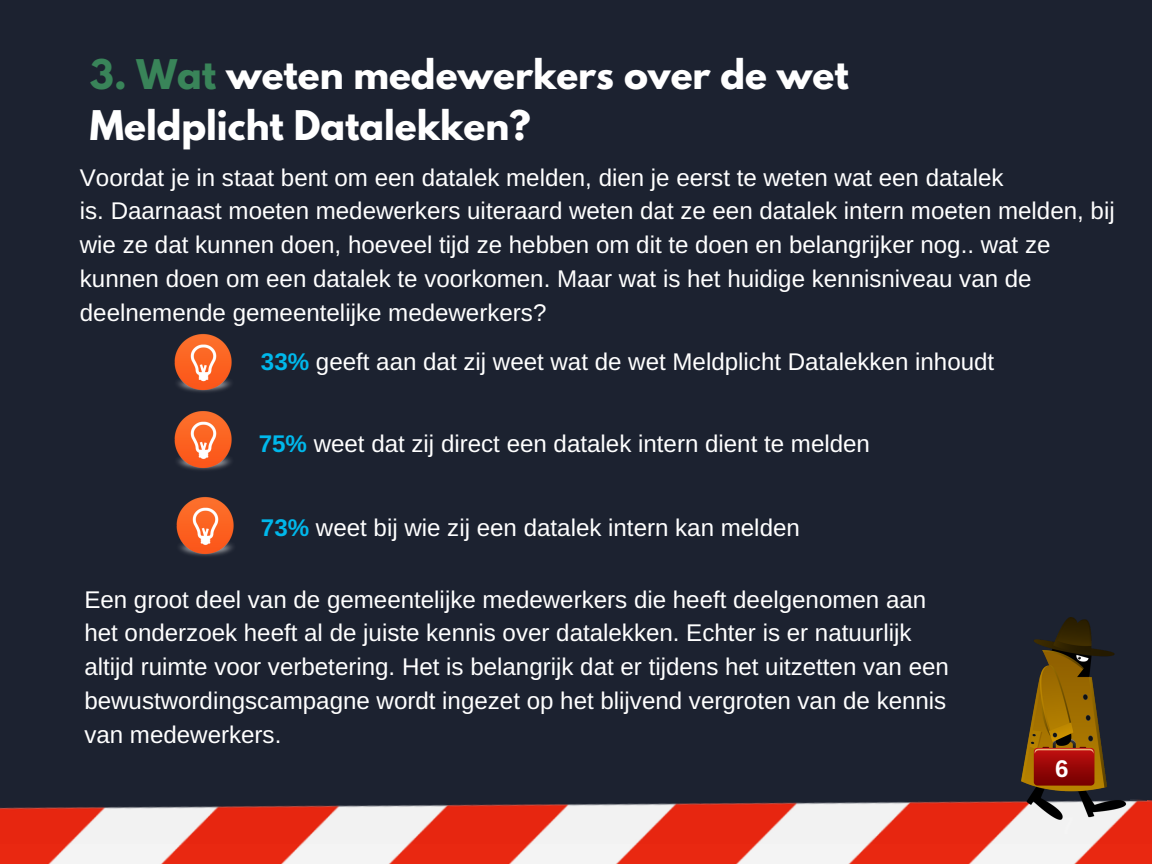
<style>
.page{position:relative;width:1152px;height:864px;background:#fff}
.page>*{position:absolute;margin:0;border:0;box-sizing:border-box;transform-origin:0 0}
.t1{font:700 36.3px/50.7px "League Spartan";color:#fff}
.t2{font:24.15px/33.8px "Arimo";color:#fff}
.t3{font:700 24.15px "Arimo";color:#fff}
.s1{color:#398459}
.s2{font-weight:700;color:#00b8eb}
</style>
<div class="page">
<div style="left:0;top:0;width:1152px;height:844px;background:#1c2230"></div>
<img style="left:174px;top:333px;width:58px;height:59px">
<img style="left:174px;top:411px;width:58px;height:59px">
<img style="left:176px;top:496px;width:58px;height:60px">
<img style="left:0;top:799px;width:1152px;height:65px">
<img style="left:1021px;top:618px;width:107px;height:207px">
<h1 class="t1" style="left:90px;top:54px;width:760px"><span class="s1">3. Wat</span> weten medewerkers over de wet<br>Meldplicht Datalekken?</h1>
<p class="t2" style="left:80px;top:160px;width:1036px">Voordat je in staat bent om een datalek melden, dien je eerst te weten wat een datalek<br>is. Daarnaast moeten medewerkers uiteraard weten dat ze een datalek intern moeten melden, bij wie ze dat kunnen doen, hoeveel tijd ze hebben om dit te doen en belangrijker nog.. wat ze kunnen doen om een datalek te voorkomen. Maar wat is het huidige kennisniveau van de deelnemende gemeentelijke medewerkers?</p>
<p class="t2" style="left:261px;top:345px;width:735px"><span class="s2">33%</span> geeft aan dat zij weet wat de wet Meldplicht Datalekken inhoudt</p>
<p class="t2" style="left:259px;top:427px;width:613px"><span class="s2">75%</span> weet dat zij direct een datalek intern dient te melden</p>
<p class="t2" style="left:261px;top:510px;width:540px"><span class="s2">73%</span> weet bij wie zij een datalek intern kan melden</p>
<p class="t2" style="left:84px;top:582px;width:866px">Een groot deel van de gemeentelijke medewerkers die heeft deelgenomen aan het onderzoek heeft al de juiste kennis over datalekken. Echter is er natuurlijk altijd ruimte voor verbetering. Het is belangrijk dat er tijdens het uitzetten van een bewustwordingscampagne wordt ingezet op het blijvend vergroten van de kennis van medewerkers.</p>
<p class="t3" style="left:1055px;top:756px;width:15px">6</p>
</div>
